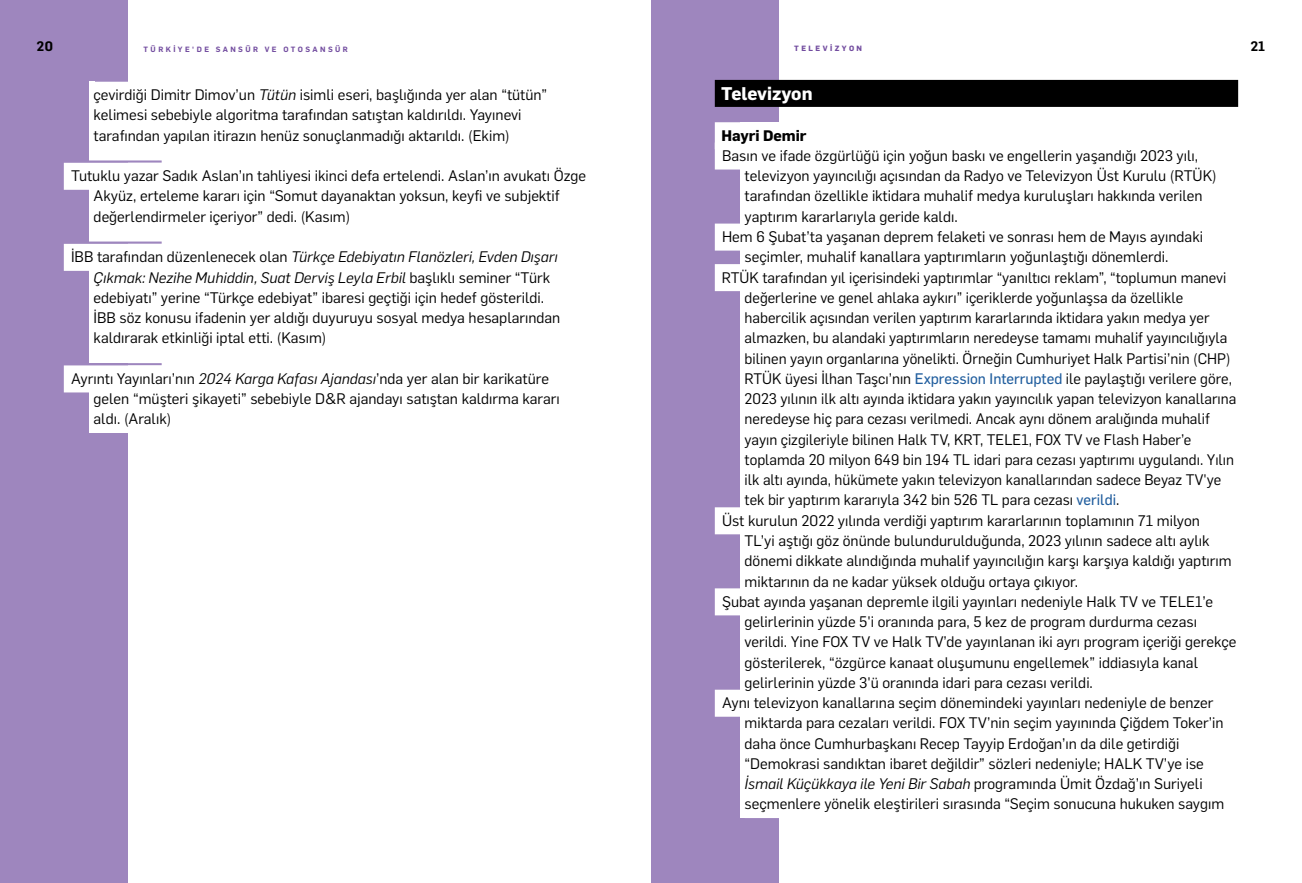
<style>
.page{position:relative;width:1302px;height:883px;background:#fff}
.page>*{position:absolute;margin:0;border:0;box-sizing:border-box;transform-origin:0 0}
.t1{font:700 18px "Flama";color:#fff}
.t2{font:15px/20.2px "Flama";color:#000}
.t3{font:700 15px "Flama";color:#000}
.t4{font:600 13.5px "Flama";color:#000}
.t5{font:600 7.5px "Flama";letter-spacing:.325em;color:#724c9f}
.t6{font:700 7.5px "Flama";letter-spacing:.325em;color:#724c9f}
.s1{font-style:italic}
.s2{font-family:"Flama Basic";color:#215e9e}
</style>
<div class="page">
<div style="left:651px;top:0;width:127px;height:882px;background:#9e86be"></div>
<div style="left:0;top:0;width:128px;height:882px;background:#9e86be"></div>
<div style="left:89px;top:88px;width:498px;height:61px;background:#fff"></div>
<div style="left:94px;top:82px;width:456px;height:27px;background:#fff"></div>
<div style="left:89px;top:147px;width:498px;height:13px;background:#fff"></div>
<hr style="left:64px;top:160px;width:98px;height:3px;background:#9e86be">
<div style="left:89px;top:169px;width:498px;height:61px;background:#fff"></div>
<div style="left:64px;top:163px;width:523px;height:27px;background:#fff"></div>
<div style="left:89px;top:228px;width:498px;height:13px;background:#fff"></div>
<hr style="left:64px;top:241px;width:98px;height:3px;background:#9e86be">
<div style="left:89px;top:250px;width:498px;height:102px;background:#fff"></div>
<div style="left:64px;top:244px;width:496px;height:27px;background:#fff"></div>
<div style="left:89px;top:349px;width:498px;height:14px;background:#fff"></div>
<hr style="left:64px;top:363px;width:98px;height:2px;background:#9e86be">
<div style="left:89px;top:371px;width:498px;height:62px;background:#fff"></div>
<div style="left:64px;top:365px;width:488px;height:27px;background:#fff"></div>
<div style="left:714px;top:80px;width:523px;height:27px;background:#000"></div>
<div style="left:714px;top:122px;width:92px;height:27px;background:#fff"></div>
<div style="left:740px;top:142px;width:497px;height:88px;background:#fff"></div>
<div style="left:714px;top:142px;width:487px;height:27px;background:#fff"></div>
<div style="left:740px;top:223px;width:497px;height:48px;background:#fff"></div>
<div style="left:714px;top:223px;width:492px;height:27px;background:#fff"></div>
<div style="left:740px;top:264px;width:497px;height:250px;background:#fff"></div>
<div style="left:714px;top:264px;width:515px;height:27px;background:#fff"></div>
<div style="left:740px;top:507px;width:497px;height:88px;background:#fff"></div>
<div style="left:714px;top:507px;width:489px;height:27px;background:#fff"></div>
<div style="left:740px;top:588px;width:497px;height:108px;background:#fff"></div>
<div style="left:714px;top:588px;width:502px;height:27px;background:#fff"></div>
<div style="left:740px;top:689px;width:497px;height:129px;background:#fff"></div>
<div style="left:714px;top:689px;width:502px;height:27px;background:#fff"></div>
<svg style="left:89px;top:82px;width:5px;height:6px"></svg>
<p class="t4" style="left:37px;top:37px;width:18px">20</p>
<p class="t5" style="left:144px;top:43px;width:206px">TÜRKIYE'DE SANSÜR VE OTOSANSÜR</p>
<p class="t4" style="left:1250px;top:37px;width:16px">21</p>
<p class="t2" style="left:94px;top:84px;width:455px">çevirdiği Dimitr Dimov’un <span class="s1">Tütün</span> isimli eseri, başlığında yer alan “tütün” kelimesi sebebiyle algoritma tarafından satıştan kaldırıldı. Yayınevi tarafından yapılan itirazın henüz sonuçlanmadığı aktarıldı. (Ekim)</p>
<p class="t2" style="left:94px;top:165px;width:494px;text-indent:-23px">Tutuklu yazar Sadık Aslan’ın tahliyesi ikinci defa ertelendi. Aslan’ın avukatı Özge<br>Akyüz, erteleme kararı için “Somut dayanaktan yoksun, keyfi ve subjektif değerlendirmeler içeriyor” dedi. (Kasım)</p>
<p class="t2" style="left:94px;top:246px;width:468px;text-indent:-23px">İBB tarafından düzenlenecek olan <span class="s1">Türkçe Edebiyatın Flanözleri, Evden Dışarı Çıkmak: Nezihe Muhiddin, Suat Derviş Leyla Erbil</span> başlıklı seminer “Türk edebiyatı” yerine “Türkçe edebiyat” ibaresi geçtiği için hedef gösterildi.<br>İBB söz konusu ifadenin yer aldığı duyuruyu sosyal medya hesaplarından kaldırarak etkinliği iptal etti. (Kasım)</p>
<p class="t2" style="left:94px;top:367px;width:467px;text-indent:-23px">Ayrıntı Yayınları’nın <span class="s1">2024 Karga Kafası Ajandası</span>’nda yer alan bir karikatüre gelen “müşteri şikayeti” sebebiyle D&amp;R ajandayı satıştan kaldırma kararı aldı. (Aralık)</p>
<p class="t6" style="left:794px;top:43px;width:69px">TELEVIZYON</p>
<p class="t1" style="left:721px;top:81px;width:93px">Televizyon</p>
<p class="t3" style="left:721px;top:124px;width:86px">Hayri Demir</p>
<p class="t2" style="left:722px;top:144px;width:477px">Basın ve ifade özgürlüğü için yoğun baskı ve engellerin yaşandığı 2023 yılı,</p>
<p class="t2" style="left:744px;top:165px;width:473px">televizyon yayıncılığı açısından da Radyo ve Televizyon Üst Kurulu (RTÜK)</p>
<p class="t2" style="left:744px;top:185px;width:459px">tarafından özellikle iktidara muhalif medya kuruluşları hakkında verilen</p>
<p class="t2" style="left:744px;top:205px;width:214px">yaptırım kararlarıyla geride kaldı.</p>
<p class="t2" style="left:722px;top:225px;width:482px">Hem 6 Şubat’ta yaşanan deprem felaketi ve sonrası hem de Mayıs ayındaki</p>
<p class="t2" style="left:744px;top:246px;width:425px">seçimler, muhalif kanallara yaptırımların yoğunlaştığı dönemlerdi.</p>
<p class="t2" style="left:721px;top:266px;width:506px">RTÜK tarafından yıl içerisindeki yaptırımlar “yanıltıcı reklam”, “toplumun manevi</p>
<p class="t2" style="left:744px;top:286px;width:440px">değerlerine ve genel ahlaka aykırı” içeriklerde yoğunlaşsa da özellikle</p>
<p class="t2" style="left:744px;top:306px;width:466px">habercilik açısından verilen yaptırım kararlarında iktidara yakın medya yer</p>
<p class="t2" style="left:744px;top:327px;width:484px">almazken, bu alandaki yaptırımların neredeyse tamamı muhalif yayıncılığıyla</p>
<p class="t2" style="left:744px;top:347px;width:487px">bilinen yayın organlarına yönelikti. Örneğin Cumhuriyet Halk Partisi’nin (CHP)</p>
<p class="t2" style="left:744px;top:367px;width:489px">RTÜK üyesi İlhan Taşcı’nın <span class="s2">Expression Interrupted</span> ile paylaştığı verilere göre,</p>
<p class="t2" style="left:744px;top:387px;width:493px">2023 yılının ilk altı ayında iktidara yakın yayıncılık yapan televizyon kanallarına</p>
<p class="t2" style="left:744px;top:408px;width:466px">neredeyse hiç para cezası verilmedi. Ancak aynı dönem aralığında muhalif</p>
<p class="t2" style="left:744px;top:428px;width:448px">yayın çizgileriyle bilinen Halk TV, KRT, TELE1, FOX TV ve Flash Haber’e</p>
<p class="t2" style="left:744px;top:448px;width:491px">toplamda 20 milyon 649 bin 194 TL idari para cezası yaptırımı uygulandı. Yılın</p>
<p class="t2" style="left:744px;top:468px;width:478px">ilk altı ayında, hükümete yakın televizyon kanallarından sadece Beyaz TV'ye</p>
<p class="t2" style="left:744px;top:489px;width:376px">tek bir yaptırım kararıyla 342 bin 526 TL para cezası <span class="s2">verildi</span>.</p>
<p class="t2" style="left:722px;top:509px;width:479px">Üst kurulun 2022 yılında verdiği yaptırım kararlarının toplamının 71 milyon</p>
<p class="t2" style="left:744px;top:529px;width:466px">TL’yi aştığı göz önünde bulundurulduğunda, 2023 yılının sadece altı aylık</p>
<p class="t2" style="left:744px;top:549px;width:488px">dönemi dikkate alındığında muhalif yayıncılığın karşı karşıya kaldığı yaptırım</p>
<p class="t2" style="left:744px;top:570px;width:335px">miktarının da ne kadar yüksek olduğu ortaya çıkıyor.</p>
<p class="t2" style="left:722px;top:590px;width:492px">Şubat ayında yaşanan depremle ilgili yayınları nedeniyle Halk TV ve TELE1’e</p>
<p class="t2" style="left:744px;top:610px;width:454px">gelirlerinin yüzde 5'i oranında para, 5 kez de program durdurma cezası</p>
<p class="t2" style="left:744px;top:630px;width:493px">verildi. Yine FOX TV ve Halk TV’de yayınlanan iki ayrı program içeriği gerekçe</p>
<p class="t2" style="left:744px;top:651px;width:455px">gösterilerek, “özgürce kanaat oluşumunu engellemek” iddiasıyla kanal</p>
<p class="t2" style="left:744px;top:671px;width:350px">gelirlerinin yüzde 3'ü oranında idari para cezası verildi.</p>
<p class="t2" style="left:722px;top:691px;width:493px">Aynı televizyon kanallarına seçim dönemindeki yayınları nedeniyle de benzer</p>
<p class="t2" style="left:744px;top:711px;width:480px">miktarda para cezaları verildi. FOX TV’nin seçim yayınında Çiğdem Toker’in</p>
<p class="t2" style="left:744px;top:732px;width:436px">daha önce Cumhurbaşkanı Recep Tayyip Erdoğan’ın da dile getirdiği</p>
<p class="t2" style="left:744px;top:752px;width:461px">“Demokrasi sandıktan ibaret değildir” sözleri nedeniyle; HALK TV’ye ise</p>
<p class="t2" style="left:744px;top:772px;width:459px"><span class="s1">İsmail Küçükkaya ile Yeni Bir Sabah</span> programında Ümit Özdağ’ın Suriyeli</p>
<p class="t2" style="left:744px;top:792px;width:481px">seçmenlere yönelik eleştirileri sırasında “Seçim sonucuna hukuken saygım</p>
</div>
